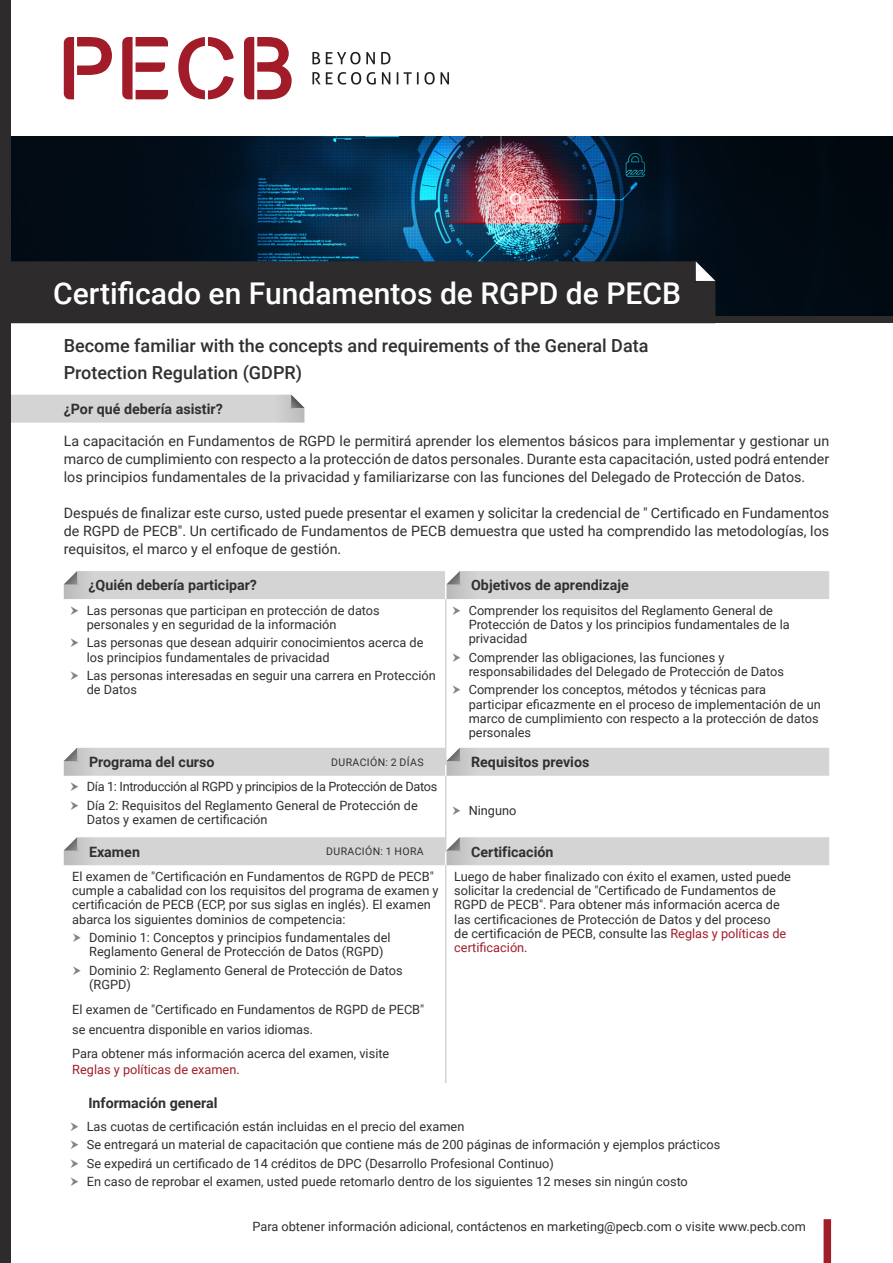
<style>
.page{position:relative;width:893px;height:1263px;background:#fff}
.page>*{position:absolute;margin:0;border:0;box-sizing:border-box;transform-origin:0 0}
.t1{font:500 30px "Roboto";color:#fff}
.t2{font:500 18px "Roboto";color:#312f30}
.t3{font:14.25px/18px "Roboto";color:#312f30;text-align:justify}
.t4{font:700 14.25px "Roboto";color:#312f30}
.Bullet{font:12.75px/14.2px "Roboto";color:#312f30}
.Bullet-2{font:12.75px "Roboto";letter-spacing:-.025em;color:#312f30}
.t5{font:10.5px "Roboto";letter-spacing:.035em;color:#312f30}
.s1{color:#a11e29}
</style>
<div class="page">
<img style="left:11px;top:136px;width:882px;height:181px">
<div style="left:824px;top:1219px;width:7px;height:44px;background:#a11e29"></div>
<svg style="left:11px;top:395px;width:293px;height:28px"></svg>
<hr style="left:445px;top:599px;width:1px;height:166px;background:#d5d4d5">
<hr style="left:445px;top:865px;width:1px;height:218px;background:#d5d4d5">
<hr style="left:445px;top:776px;width:1px;height:76px;background:#d5d4d5">
<div style="left:64px;top:571px;width:765px;height:28px;background:#d5d4d5"></div>
<svg style="left:64px;top:748px;width:765px;height:28px"></svg>
<svg style="left:64px;top:837px;width:765px;height:28px"></svg>
<div style="left:0;top:0;width:11px;height:1263px;background:#2e2b2c"></div>
<div style="left:11px;top:261px;width:704px;height:56px;background:#2e2b2c"></div>
<div style="left:0;top:317px;width:893px;height:6px;background:#2e2b2c"></div>
<svg style="left:64px;top:37px;width:48px;height:62px"></svg>
<svg style="left:122px;top:37px;width:46px;height:62px"></svg>
<svg style="left:178px;top:37px;width:56px;height:62px"></svg>
<svg style="left:244px;top:37px;width:48px;height:62px"></svg>
<svg style="left:312px;top:52px;width:8px;height:12px"></svg>
<svg style="left:326px;top:52px;width:49px;height:12px"></svg>
<svg style="left:381px;top:52px;width:9px;height:12px"></svg>
<svg style="left:312px;top:72px;width:49px;height:13px"></svg>
<svg style="left:367px;top:72px;width:9px;height:13px"></svg>
<svg style="left:382px;top:72px;width:8px;height:12px"></svg>
<svg style="left:397px;top:72px;width:1px;height:12px"></svg>
<svg style="left:404px;top:72px;width:45px;height:13px"></svg>
<p class="t1" style="left:53px;top:272px;width:629px">Certificado en Fundamentos de RGPD de PECB</p>
<p class="t2" style="left:64px;top:333px;width:586px">Become familiar with the concepts and requirements of the General Data</p>
<p class="t2" style="left:64px;top:360px;width:240px">Protection Regulation (GDPR)</p>
<p class="t4" style="left:64px;top:399px;width:160px">¿Por qué debería asistir?</p>
<p class="t3" style="left:64px;top:431px;width:767px">La capacitación en Fundamentos de RGPD le permitirá aprender los elementos básicos para implementar y gestionar un marco de cumplimiento con respecto a la protección de datos personales. Durante esta capacitación, usted podrá entender los principios fundamentales de la privacidad y familiarizarse con las funciones del Delegado de Protección de Datos.</p>
<p class="t3" style="left:64px;top:503px;width:767px">Después de finalizar este curso, usted puede presentar el examen y solicitar la credencial de " Certificado en Fundamentos de RGPD de PECB". Un certificado de Fundamentos de PECB demuestra que usted ha comprendido las metodologías, los requisitos, el marco y el enfoque de gestión.</p>
<p class="t4" style="left:88px;top:575px;width:170px">¿Quién debería participar?</p>
<p class="t4" style="left:471px;top:575px;width:159px">Objetivos de aprendizaje</p>
<p class="Bullet" style="left:87px;top:602px;width:295px">Las personas que participan en protección de datos personales y en seguridad de la información</p>
<p class="Bullet" style="left:87px;top:635px;width:338px">Las personas que desean adquirir conocimientos acerca de los principios fundamentales de privacidad</p>
<p class="Bullet" style="left:87px;top:668px;width:350px">Las personas interesadas en seguir una carrera en Protección de Datos</p>
<p class="Bullet" style="left:469px;top:602px;width:323px">Comprender los requisitos del Reglamento General de<br>Protección de Datos y los principios fundamentales de la privacidad</p>
<p class="Bullet" style="left:469px;top:649px;width:317px">Comprender las obligaciones, las funciones y responsabilidades del Delegado de Protección de Datos</p>
<p class="Bullet" style="left:469px;top:682px;width:353px">Comprender los conceptos, métodos y técnicas para participar eficazmente en el proceso de implementación de un marco de cumplimiento con respecto a la protección de datos personales</p>
<p class="t4" style="left:89px;top:752px;width:127px">Programa del curso</p>
<p class="t5" style="left:331px;top:755px;width:94px">DURACIÓN: 2 DÍAS</p>
<p class="t4" style="left:471px;top:752px;width:120px">Requisitos previos</p>
<p class="Bullet-2" style="left:87px;top:778px;width:352px">Día 1: Introducción al RGPD y principios de la Protección de Datos</p>
<p class="Bullet" style="left:87px;top:798px;width:332px">Día 2: Requisitos del Reglamento General de Protección de<br>Datos y examen de certificación</p>
<p class="Bullet" style="left:469px;top:803px;width:49px">Ninguno</p>
<p class="t4" style="left:89px;top:841px;width:52px">Examen</p>
<p class="t5" style="left:326px;top:844px;width:99px">DURACIÓN: 1 HORA</p>
<p class="t4" style="left:471px;top:841px;width:84px">Certificación</p>
<p class="Bullet" style="left:72px;top:869px;width:368px">El examen de "Certificación en Fundamentos de RGPD de PECB" cumple a cabalidad con los requisitos del programa de examen y certificación de PECB (ECP, por sus siglas en inglés). El examen abarca los siguientes dominios de competencia:</p>
<p class="Bullet" style="left:89px;top:930px;width:303px">Dominio 1: Conceptos y principios fundamentales del<br>Reglamento General de Protección de Datos (RGPD)</p>
<p class="Bullet" style="left:89px;top:963px;width:315px">Dominio 2: Reglamento General de Protección de Datos (RGPD)</p>
<p class="Bullet" style="left:72px;top:998px;width:354px;line-height:20.2px">El examen de "Certificado en Fundamentos de RGPD de PECB" se encuentra disponible en varios idiomas.</p>
<p class="Bullet" style="left:72px;top:1046px;width:319px;line-height:15.3px">Para obtener más información acerca del examen, visite<br><span class="s1">Reglas y políticas de examen</span>.</p>
<p class="t4" style="left:88px;top:1092px;width:131px">Información general</p>
<p class="Bullet" style="left:454px;top:869px;width:338px">Luego de haber finalizado con éxito el examen, usted puede solicitar la credencial de "Certificado de Fundamentos de RGPD de PECB". Para obtener más información acerca de las certificaciones de Protección de Datos y del proceso<br>de certificación de PECB, consulte las <span class="s1">Reglas y políticas de certificación</span>.</p>
<p class="Bullet" style="left:87px;top:1118px;width:379px">Las cuotas de certificación están incluidas en el precio del examen</p>
<p class="Bullet" style="left:87px;top:1137px;width:635px">Se entregará un material de capacitación que contiene más de 200 páginas de información y ejemplos prácticos</p>
<p class="Bullet" style="left:87px;top:1155px;width:468px">Se expedirá un certificado de 14 créditos de DPC (Desarrollo Profesional Continuo)</p>
<p class="Bullet" style="left:87px;top:1174px;width:603px">En caso de reprobar el examen, usted puede retomarlo dentro de los siguientes 12 meses sin ningún costo</p>
<p class="Bullet" style="left:252px;top:1219px;width:555px">Para obtener información adicional, contáctenos en marketing@pecb.com o visite www.pecb.com</p>
</div>
